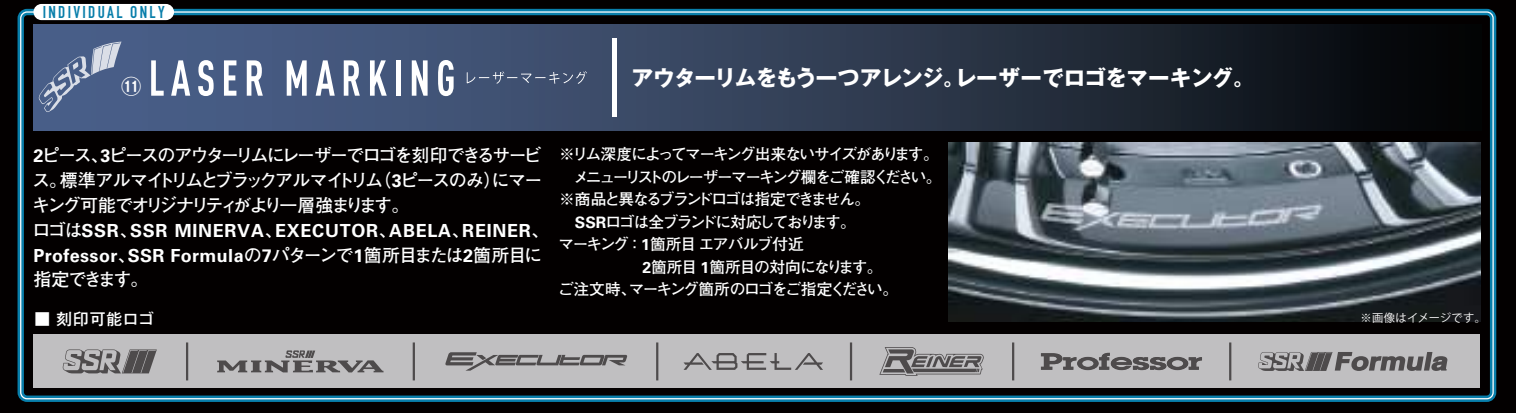
<style>
.page{position:relative;width:1516px;height:413px;background:#fff}
.page>*{position:absolute;margin:0;border:0;box-sizing:border-box;transform-origin:0 0}
.t1{font:700 21.6px "Gothic MB101 Pro";letter-spacing:-.025em;color:#fff}
.t2{font:700 20.25px "Gothic MB101 Pro De";color:#fff}
.t3{font:700 18px/24.8px "Futo Go B101 Pro";letter-spacing:-.14em;color:#fff;text-align:justify}
.t4{font:700 18px/24.8px "Univers LT Std";letter-spacing:.04em;color:#fff}
.t5{font:700 16.88px "DIN Condensed";letter-spacing:.135em;color:#087eaa}
.t6{font:700 15.75px "Futo Go B101 Pro";letter-spacing:-.11em;color:#fff}
.t7{font:700 15.75px "Futo Go B101 Pro";letter-spacing:-.07em;color:#fff}
.t8{font:700 15.75px "Futo Go B101 Pro";letter-spacing:-.145em;color:#fff}
.t9{font:700 15.75px "Futo Go B101 Pro";letter-spacing:-.13em;color:#fff}
.t10{font:500 15.75px "Gothic MB101 Pro";letter-spacing:.06em;color:#fff}
.t11{font:11.25px "Koz Go Pro";letter-spacing:.01em;color:#fff}
.s1{font-family:"Univers LT Std"}
.s2{font-family:"Futo Go B101 Pro"}
</style>
<div class="page">
<div style="left:0;top:0;width:1516px;height:412px;background:#030000"></div>
<img style="left:949px;top:143px;width:531px;height:178px">
<div style="left:33px;top:24px;width:1448px;height:106px;background:linear-gradient(to right,#546c9a,#0a0d0e)"></div>
<hr style="left:612px;top:38px;width:4px;height:79px;background:#fff">
<svg style="left:39px;top:42px;width:83px;height:70px"></svg>
<div style="left:33px;top:334px;width:1447px;height:54px;background:#c0bfc1"></div>
<hr style="left:186px;top:342px;width:2px;height:38px;background:#4e4b4c">
<hr style="left:656px;top:342px;width:2px;height:38px;background:#4e4b4c">
<hr style="left:850px;top:342px;width:2px;height:38px;background:#4e4b4c">
<hr style="left:1012px;top:342px;width:2px;height:38px;background:#4e4b4c">
<hr style="left:1229px;top:342px;width:2px;height:38px;background:#4e4b4c">
<svg style="left:684px;top:353px;width:139px;height:16px"></svg>
<svg style="left:879px;top:347px;width:105px;height:28px"></svg>
<svg style="left:445px;top:352px;width:182px;height:18px"></svg>
<svg style="left:63px;top:349px;width:94px;height:24px"></svg>
<svg style="left:1258px;top:352px;width:189px;height:18px"></svg>
<hr style="left:413px;top:342px;width:2px;height:38px;background:#4e4b4c">
<svg style="left:217px;top:350px;width:167px;height:22px"></svg>
<svg style="left:1041px;top:352px;width:161px;height:18px"></svg>
<svg style="left:151px;top:60px;width:13px;height:36px"></svg>
<svg style="left:171px;top:60px;width:19px;height:36px"></svg>
<svg style="left:198px;top:60px;width:16px;height:36px"></svg>
<svg style="left:224px;top:60px;width:12px;height:36px"></svg>
<svg style="left:247px;top:60px;width:16px;height:36px"></svg>
<svg style="left:287px;top:60px;width:20px;height:36px"></svg>
<svg style="left:316px;top:60px;width:19px;height:36px"></svg>
<svg style="left:344px;top:60px;width:16px;height:36px"></svg>
<svg style="left:370px;top:60px;width:17px;height:36px"></svg>
<hr style="left:396px;top:60px;width:4px;height:36px;background:#fff">
<svg style="left:412px;top:60px;width:16px;height:36px"></svg>
<svg style="left:438px;top:60px;width:16px;height:36px"></svg>
<svg style="left:467px;top:71px;width:120px;height:13px"></svg>
<div style="left:18px;top:9px;width:1478px;height:392px;border:6px solid #087eaa;border-radius:6px"></div>
<div style="left:33px;top:4px;width:141px;height:16px;background:#fff;border-radius:8px"></div>
<p class="t5" style="left:43px;top:1px;width:123px">INDIVIDUAL ONLY</p>
<p class="t2" style="left:121px;top:69px;width:22px">⑪</p>
<p class="t1" style="left:631px;top:60px;width:625px">アウターリムをもう一つアレンジ。レーザーでロゴをマーキング。</p>
<p class="t6" style="left:559px;top:141px;width:381px">※リム深度によってマーキング出来ないサイズがあります。</p>
<p class="t8" style="left:559px;top:164px;width:384px">　メニューリストのレーザーマーキング欄をご確認ください。</p>
<p class="t6" style="left:559px;top:186px;width:312px">※商品と異なるブランドロゴは指定できません。</p>
<p class="t9" style="left:575px;top:209px;width:283px"><span class="s1">SSR</span>ロゴは全ブランドに対応しております。</p>
<p class="t7" style="left:559px;top:231px;width:247px">マーキング：<span class="s1">1</span>箇所目エアバルブ付近</p>
<p class="t7" style="left:559px;top:254px;width:325px">　　　　　 <span class="s1">2</span>箇所目 <span class="s1">1</span>箇所目の対向になります。</p>
<p class="t6" style="left:558px;top:276px;width:342px">ご注文時、マーキング箇所のロゴをご指定ください。</p>
<p class="t3" style="left:32px;top:141px;width:512px"><span class="s1">2</span>ピース、<span class="s1">3</span>ピースのアウターリムにレーザーでロゴを刻印できるサービス。標準アルマイトリムとブラックアルマイトリム（<span class="s1">3</span>ピースのみ）にマーキング可能でオリジナリティがより一層強まります。</p>
<p class="t4" style="left:32px;top:218px;width:519px"><span class="s2">ロゴは</span>SSR<span class="s2">、</span>SSR MINERVA<span class="s2">、</span>EXECUTOR<span class="s2">、</span>ABELA<span class="s2">、</span>REINER<span class="s2">、<br></span>Professor<span class="s2">、</span>SSR Formula<span class="s2">の</span>7<span class="s2">パターンで</span>1<span class="s2">箇所目または</span>2<span class="s2">箇所目に</span></p>
<p class="t3" style="left:33px;top:264px;width:117px">指定できます。</p>
<p class="t10" style="left:35px;top:306px;width:121px">■ 刻印可能ロゴ</p>
<p class="t11" style="left:1360px;top:310px;width:127px">※画像はイメージです。</p>
</div>
